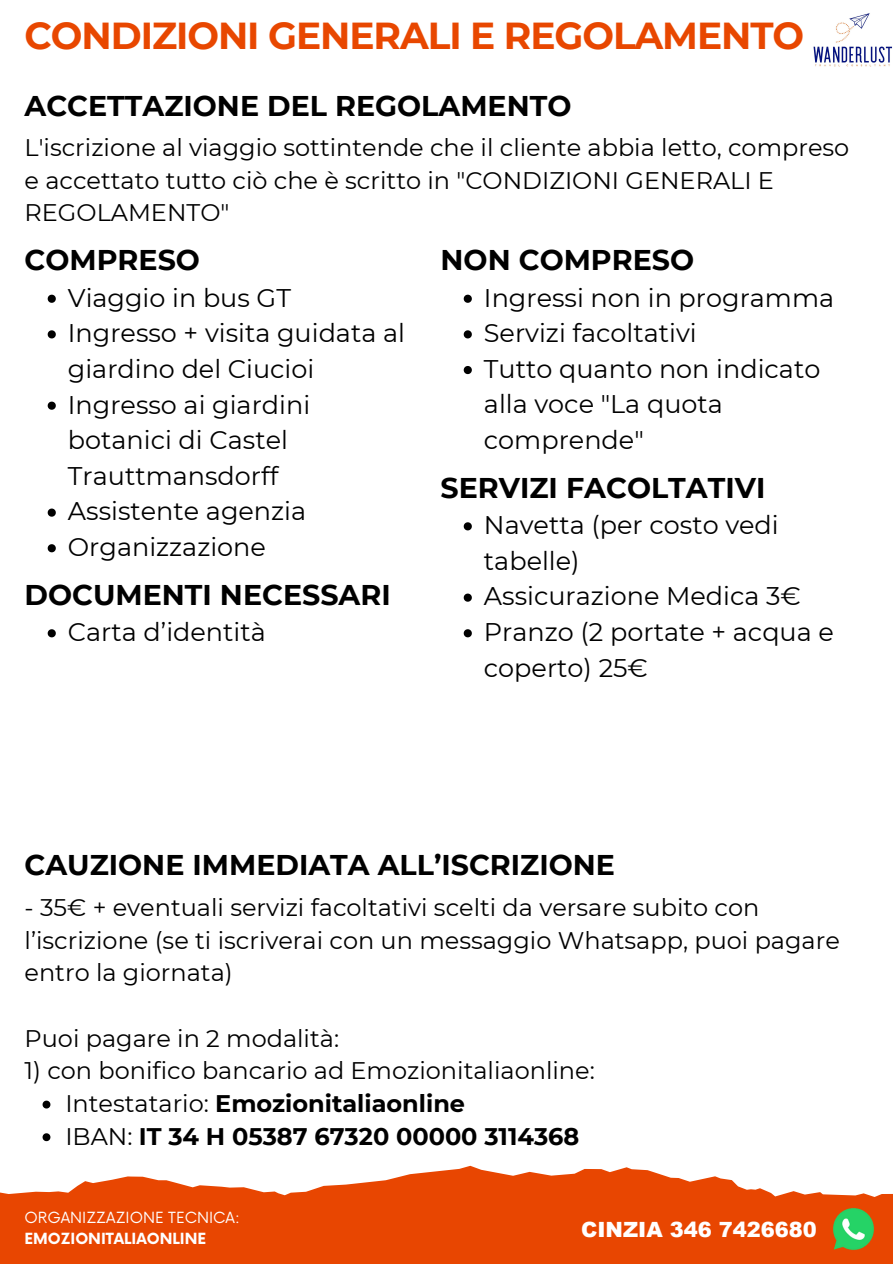
<style>
.page{position:relative;width:893px;height:1264px;background:#fff}
.page>*{position:absolute;margin:0;border:0;box-sizing:border-box;transform-origin:0 0}
.t1{font:700 37.5px "Montserrat";letter-spacing:-.03em;color:#e84700}
.t2{font:700 28.5px "Montserrat";color:#000}
.t3{font:25.5px/35.7px "Montserrat";color:#000}
.t4{font:24px/32.7px "Montserrat";color:#000}
.t5{font:700 24px "Montserrat";color:#000}
.t6{font:900 21px "Arial";color:#fff}
.t7{font:15px "Now";color:#fff}
.t8{font:700 15px "Now";color:#fff}
.s1{font-weight:400}
</style>
<div class="page">
<svg style="left:0;top:1165px;width:892px;height:98px;fill:#e84601"></svg>
<svg style="left:48px;top:295px;width:8px;height:8px"></svg>
<svg style="left:48px;top:330px;width:8px;height:8px"></svg>
<svg style="left:48px;top:401px;width:8px;height:9px"></svg>
<svg style="left:48px;top:508px;width:8px;height:8px"></svg>
<svg style="left:48px;top:544px;width:8px;height:8px"></svg>
<svg style="left:48px;top:629px;width:8px;height:8px"></svg>
<svg style="left:463px;top:295px;width:9px;height:8px"></svg>
<svg style="left:463px;top:330px;width:9px;height:8px"></svg>
<svg style="left:463px;top:366px;width:9px;height:8px"></svg>
<svg style="left:463px;top:522px;width:9px;height:8px"></svg>
<svg style="left:463px;top:593px;width:9px;height:8px"></svg>
<svg style="left:463px;top:629px;width:9px;height:8px"></svg>
<svg style="left:43px;top:1100px;width:7px;height:8px"></svg>
<svg style="left:43px;top:1133px;width:7px;height:8px"></svg>
<img style="left:832px;top:1207px;width:42px;height:42px">
<img style="left:813px;top:13px;width:79px;height:54px">
<p class="t1" style="left:25px;top:12px;width:781px">CONDIZIONI GENERALI E REGOLAMENTO</p>
<h2 class="t2" style="left:25px;top:88px;width:548px">ACCETTAZIONE DEL REGOLAMENTO</h2>
<h3 class="t4" style="left:25px;top:131px;width:826px">L'iscrizione al viaggio sottintende che il cliente abbia letto, compreso e accettato tutto ciò che è scritto in "CONDIZIONI GENERALI E<br>REGOLAMENTO"</h3>
<h2 class="t2" style="left:25px;top:243px;width:177px">COMPRESO</h2>
<p class="t3" style="left:68px;top:279px;width:224px">Viaggio in bus GT</p>
<p class="t3" style="left:68px;top:315px;width:338px">Ingresso + visita guidata al giardino del Ciucioi</p>
<p class="t3" style="left:68px;top:386px;width:244px">Ingresso ai giardini botanici di Castel<br>Trauttmansdorff</p>
<p class="t3" style="left:68px;top:493px;width:240px">Assistente agenzia</p>
<p class="t3" style="left:68px;top:529px;width:199px">Organizzazione</p>
<h2 class="t2" style="left:25px;top:577px;width:367px">DOCUMENTI NECESSARI</h2>
<p class="t3" style="left:68px;top:614px;width:199px">Carta d’identità</p>
<h2 class="t2" style="left:440px;top:243px;width:255px">NON COMPRESO</h2>
<p class="t3" style="left:484px;top:279px;width:352px">Ingressi non in programma</p>
<p class="t3" style="left:484px;top:315px;width:214px">Servizi facoltativi</p>
<p class="t3" style="left:484px;top:351px;width:338px">Tutto quanto non indicato alla voce "La quota comprende"</p>
<h2 class="t2" style="left:440px;top:470px;width:326px">SERVIZI FACOLTATIVI</h2>
<p class="t3" style="left:484px;top:507px;width:296px">Navetta (per costo vedi tabelle)</p>
<p class="t3" style="left:484px;top:578px;width:318px">Assicurazione Medica 3€</p>
<p class="t3" style="left:484px;top:614px;width:351px">Pranzo (2 portate + acqua e coperto) 25€</p>
<h2 class="t2" style="left:25px;top:847px;width:592px">CAUZIONE IMMEDIATA ALL’ISCRIZIONE</h2>
<h3 class="t4" style="left:25px;top:891px;width:816px">- 35€ + eventuali servizi facoltativi scelti da versare subito con l’iscrizione (se ti iscriverai con un messaggio Whatsapp, puoi pagare entro la giornata)</h3>
<h3 class="t4" style="left:25px;top:1021px;width:316px">Puoi pagare in 2 modalità:</h3>
<h3 class="t4" style="left:25px;top:1054px;width:571px">1) con bonifico bancario ad Emozionitaliaonline:</h3>
<p class="t5" style="left:65px;top:1088px;width:401px"><span class="s1">Intestatario:</span> Emozionitaliaonline</p>
<p class="t5" style="left:65px;top:1121px;width:515px"><span class="s1">IBAN:</span> IT 34 H 05387 67320 00000 3114368</p>
<p class="t7" style="left:25px;top:1209px;width:216px">ORGANIZZAZIONE TECNICA:</p>
<p class="t8" style="left:25px;top:1229px;width:183px">EMOZIONITALIAONLINE</p>
<p class="t6" style="left:581px;top:1214px;width:237px">CINZIA 346 7426680</p>
</div>
